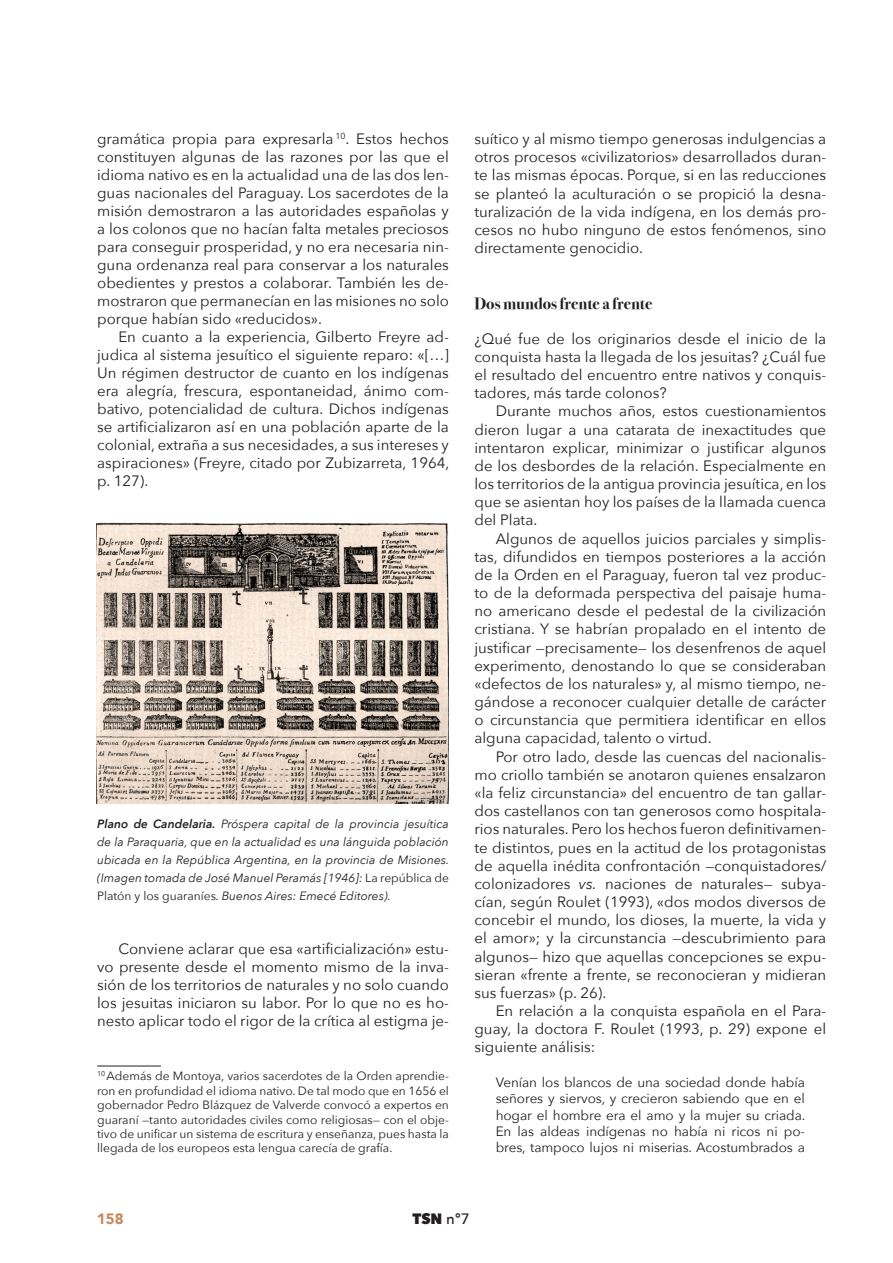
<style>
.page{position:relative;width:893px;height:1263px;background:#fff}
.page>*{position:absolute;margin:0;border:0;box-sizing:border-box;transform-origin:0 0}
.Ladillo{font:700 16.5px "Bodoni Svty Two ITCTT";color:#231f20}
.t1{font:15px/18.1px "Avenir Next";color:#231f20;text-align:justify}
.t2{font:800 15px "Avenir Next";color:#231f20}
.t3{font:900 15px "Avenir";color:#c6895c}
.Cita{font:13.5px/16.4px "Avenir Next";letter-spacing:-.005em;color:#231f20;text-align:justify}
.Nota_al_pie{font:12px/14.4px "Avenir Next";color:#231f20;text-align:justify}
.t4{font:italic 12px/18px "Avenir Next";color:#231f20;text-align:justify}
.s1{font-weight:600}
.s2{font-style:normal}
.s3{font-style:italic}
.s4{font-weight:500}
</style>
<div class="page">
<hr style="left:97px;top:1066px;width:64px;height:1px;background:#231f20">
<img style="left:97px;top:522px;width:352px;height:282px">
<p class="t1" style="left:97px;top:129px;width:353px">gramática propia para expresarla <sup>10</sup>. Estos hechos constituyen algunas de las razones por las que el idioma nativo es en la actualidad una de las dos len&shy;guas nacionales del Paraguay. Los sacerdotes de la misión demostraron a las autoridades españolas y a los colonos que no hacían falta metales preciosos para conseguir prosperidad, y no era necesaria nin&shy;guna ordenanza real para conservar a los naturales obedientes y prestos a colaborar. También les de&shy;mostraron que permanecían en las misiones no solo porque habían sido «reducidos».</p>
<p class="t1" style="left:97px;top:327px;width:354px;text-indent:21px">En cuanto a la experiencia, Gilberto Freyre ad&shy;judica al sistema jesuítico el siguiente reparo: «[…] Un régimen destructor de cuanto en los indígenas era alegría, frescura, espontaneidad, ánimo com&shy;bativo, potencialidad de cultura. Dichos indígenas se artificializaron así en una población aparte de la colonial, extraña a sus necesidades, a sus intereses y aspiraciones» (Freyre, citado por Zubizarreta, 1964, p. 127).</p>
<p class="t4" style="left:97px;top:814px;width:354px"><span class="s1">Plano de Candelaria.</span> Próspera capital de la provincia jesuítica de la Paraquaria, que en la actualidad es una lánguida población ubicada en la República Argentina, en la provincia de Misiones. (Imagen tomada de José Manuel Peramás [1946]: <span class="s2">La república de Platón y los guaraníes</span>. Buenos Aires: Emecé Editores).</p>
<p class="t1" style="left:97px;top:939px;width:353px;text-indent:21px">Conviene aclarar que esa «artificialización» estu&shy;vo presente desde el momento mismo de la inva&shy;sión de los territorios de naturales y no solo cuando los jesuitas iniciaron su labor. Por lo que no es ho&shy;nesto aplicar todo el rigor de la crítica al estigma je-</p>
<p class="Nota_al_pie" style="left:97px;top:1068px;width:353px"><sup>10</sup> Además de Montoya, varios sacerdotes de la Orden aprendie&shy;ron en profundidad el idioma nativo. De tal modo que en 1656 el gobernador Pedro Blázquez de Valverde convocó a expertos en guaraní —tanto autoridades civiles como religiosas— con el obje&shy;tivo de unificar un sistema de escritura y enseñanza, pues hasta la llegada de los europeos esta lengua carecía de grafía.</p>
<p class="t1" style="left:474px;top:129px;width:353px">suítico y al mismo tiempo generosas indulgencias a otros procesos «civilizatorios» desarrollados duran&shy;te las mismas épocas. Porque, si en las reducciones se planteó la aculturación o se propició la desna&shy;turalización de la vida indígena, en los demás pro&shy;cesos no hubo ninguno de estos fenómenos, sino directamente genocidio.</p>
<p class="Ladillo" style="left:474px;top:290px;width:180px">Dos mundos frente a frente</p>
<p class="t1" style="left:474px;top:329px;width:353px">¿Qué fue de los originarios desde el inicio de la conquista hasta la llegada de los jesuitas? ¿Cuál fue el resultado del encuentro entre nativos y conquis&shy;tadores, más tarde colonos?</p>
<p class="t1" style="left:474px;top:401px;width:353px;text-indent:21px">Durante muchos años, estos cuestionamientos dieron lugar a una catarata de inexactitudes que intentaron explicar, minimizar o justificar algunos de los desbordes de la relación. Especialmente en los territorios de la antigua provincia jesuítica, en los que se asientan hoy los países de la llamada cuenca del Plata.</p>
<p class="t1" style="left:474px;top:529px;width:353px;text-indent:21px">Algunos de aquellos juicios parciales y simplis&shy;tas, difundidos en tiempos posteriores a la acción de la Orden en el Paraguay, fueron tal vez produc&shy;to de la deformada perspectiva del paisaje huma&shy;no americano desde el pedestal de la civilización cristiana. Y se habrían propalado en el intento de justificar —precisamente— los desenfrenos de aquel experimento, denostando lo que se consideraban «defectos de los naturales» y, al mismo tiempo, ne&shy;gándose a reconocer cualquier detalle de carácter o circunstancia que permitiera identificar en ellos alguna capacidad, talento o virtud.</p>
<p class="t1" style="left:474px;top:747px;width:353px;text-indent:21px">Por otro lado, desde las cuencas del nacionalis&shy;mo criollo también se anotaron quienes ensalzaron «la feliz circunstancia» del encuentro de tan gallar&shy;dos castellanos con tan generosos como hospitala&shy;rios naturales. Pero los hechos fueron definitivamen&shy;te distintos, pues en la actitud de los protagonistas de aquella inédita confrontación —conquistadores/ colonizadores <span class="s3">vs.</span> naciones de naturales— subya&shy;cían, según Roulet (1993), «dos modos diversos de concebir el mundo, los dioses, la muerte, la vida y el amor»; y la circunstancia —descubrimiento para algunos— hizo que aquellas concepciones se expu&shy;sieran «frente a frente, se reconocieran y midieran sus fuerzas» (p. 26).</p>
<p class="t1" style="left:474px;top:1001px;width:353px;text-indent:21px">En relación a la conquista española en el Para&shy;guay, la doctora F. Roulet (1993, p. 29) expone el siguiente análisis:</p>
<p class="Cita" style="left:496px;top:1073px;width:311px">Venían los blancos de una sociedad donde había señores y siervos, y crecieron sabiendo que en el hogar el hombre era el amo y la mujer su criada.<br>En las aldeas indígenas no había ni ricos ni po&shy;bres, tampoco lujos ni miserias. Acostumbrados a</p>
<p class="t3" style="left:97px;top:1206px;width:28px">158</p>
<p class="t2" style="left:412px;top:1209px;width:59px">TSN <span class="s4">nº7</span></p>
</div>
